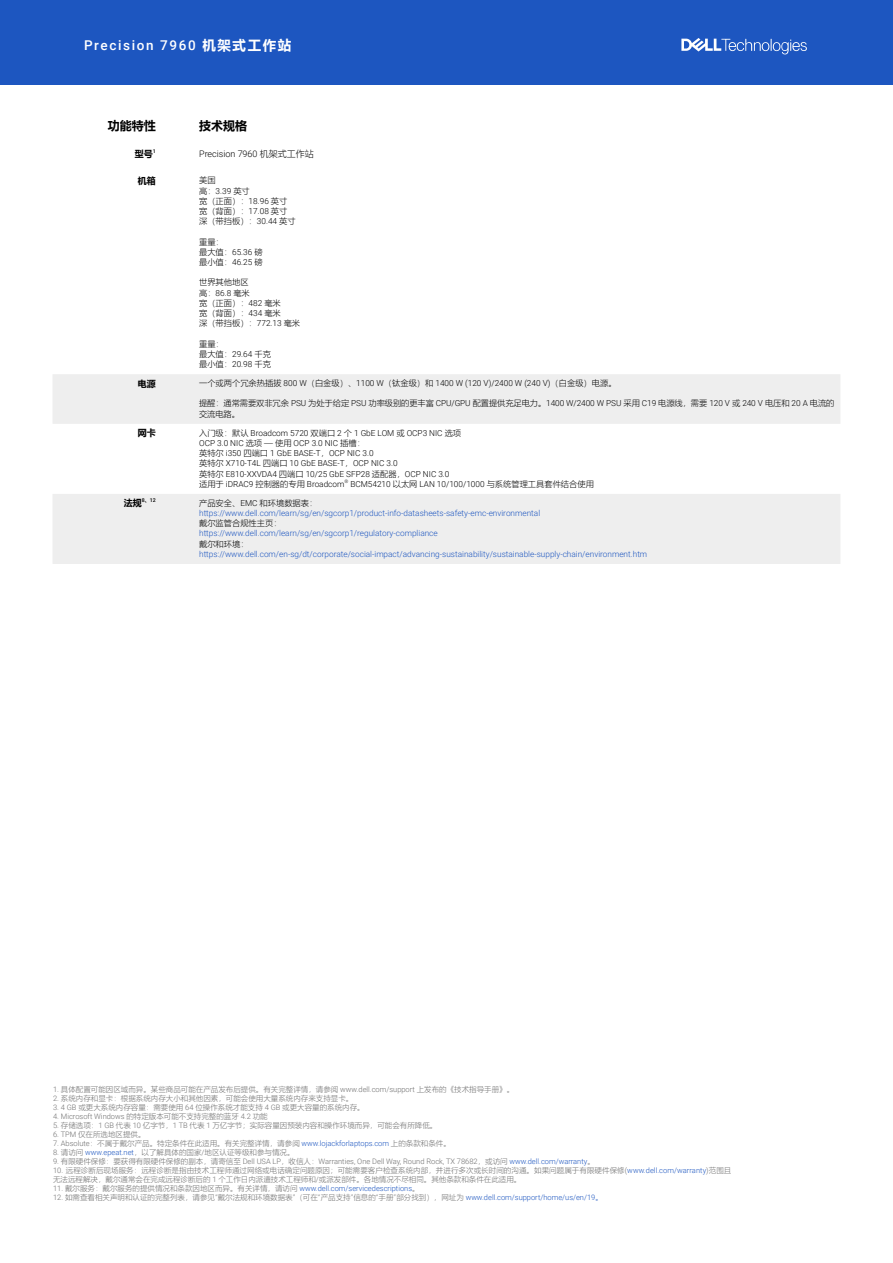
<style>
.page{position:relative;width:893px;height:1263px;background:#fff}
.page>*{position:absolute;margin:0;border:0;box-sizing:border-box;transform-origin:0 0}
.t1{font:500 13.5px "Roboto";letter-spacing:.12em;color:#fff}
.t2{font:700 12px "Microsoft Ya Hei";color:#000}
.t3{font:300 9px "Roboto";color:#000}
.t4{font:700 9px "Microsoft Ya Hei";color:#000}
.t5{font:300 8.25px "Roboto";color:#000}
.t6{font:300 8.25px/10.2px "Microsoft Ya Hei";color:#000}
.t7{font:300 8.25px "Roboto";color:#1d56c0}
.t8{font:300 7.5px/9px "Microsoft Ya Hei";color:#6e6e6e}
.t9{font:300 7.5px "Roboto";color:#6e6e6e}
.t10{font:500 5.25px "Roboto";color:#000}
.t11{font:300 4.8px "Roboto";color:#000}
.s1{font-family:"Microsoft Ya Hei";font-weight:700}
.s2{font-family:"Microsoft Ya Hei"}
.s3{font-family:"Roboto"}
.s4{font-family:"Roboto";color:#1d56c0}
.s5{color:#1d56c0}
</style>
<div class="page">
<svg style="left:53px;top:374px;width:787px;height:190px;fill:#eee"></svg>
<div style="left:0;top:0;width:893px;height:84px;background:#1d56c0"></div>
<svg style="left:681px;top:38px;width:126px;height:16px"></svg>
<p class="t1" style="left:84px;top:36px;width:209px">Precision 7960 <span class="s1">机架式工作站</span></p>
<p class="t2" style="left:108px;top:118px;width:49px">功能特性</p>
<p class="t2" style="left:199px;top:118px;width:49px">技术规格</p>
<p class="t4" style="left:135px;top:148px;width:19px">型号</p>
<p class="t10" style="left:153px;top:147px;width:4px">1</p>
<p class="t3" style="left:199px;top:148px;width:116px">Precision 7960 <span class="s2">机架式工作站</span></p>
<p class="t4" style="left:138px;top:174px;width:19px">机箱</p>
<p class="t6" style="left:199px;top:175px;width:18px">美国</p>
<p class="t6" style="left:199px;top:185px;width:52px">高：<span class="s3">3.39</span> 英寸</p>
<p class="t6" style="left:199px;top:196px;width:90px">宽（正面）：<span class="s3">18.96</span> 英寸</p>
<p class="t6" style="left:199px;top:206px;width:90px">宽（背面）：<span class="s3">17.08</span> 英寸</p>
<p class="t6" style="left:199px;top:216px;width:98px">深（带挡板）：<span class="s3">30.44</span> 英寸</p>
<p class="t6" style="left:199px;top:236px;width:26px">重量：</p>
<p class="t6" style="left:199px;top:247px;width:65px">最大值：<span class="s3">65.36</span> 磅</p>
<p class="t6" style="left:199px;top:257px;width:65px">最小值：<span class="s3">46.25</span> 磅</p>
<p class="t6" style="left:199px;top:277px;width:51px">世界其他地区</p>
<p class="t6" style="left:199px;top:287px;width:52px">高：<span class="s3">86.8</span> 毫米</p>
<p class="t6" style="left:199px;top:298px;width:83px">宽（正面）：<span class="s3">482</span> 毫米</p>
<p class="t6" style="left:199px;top:308px;width:83px">宽（背面）：<span class="s3">434</span> 毫米</p>
<p class="t6" style="left:199px;top:318px;width:103px">深（带挡板）：<span class="s3">772.13</span> 毫米</p>
<p class="t6" style="left:199px;top:338px;width:26px">重量：</p>
<p class="t6" style="left:199px;top:349px;width:73px">最大值：<span class="s3">29.64</span> 千克</p>
<p class="t6" style="left:199px;top:359px;width:73px">最小值：<span class="s3">20.98</span> 千克</p>
<p class="t4" style="left:138px;top:377px;width:19px">电源</p>
<p class="t5" style="left:199px;top:377px;width:419px"><span class="s2">一个或两个冗余热插拔</span> 800 W<span class="s2">（白金级）、</span>1100 W<span class="s2">（钛金级）和</span> 1400 W (120 V)/2400 W (240 V)<span class="s2">（白金级）电源。</span></p>
<p class="t6" style="left:199px;top:398px;width:637px">提醒：通常需要双非冗余 <span class="s3">PSU</span> 为处于给定 <span class="s3">PSU</span> 功率级别的更丰富 <span class="s3">CPU/GPU</span> 配置提供充足电力。<span class="s3">1400 W/2400 W PSU</span> 采用 <span class="s3">C19</span> 电源线，需要 <span class="s3">120 V</span> 或 <span class="s3">240 V</span> 电压和 <span class="s3">20 A</span> 电流的交流电路。</p>
<p class="t4" style="left:138px;top:427px;width:19px">网卡</p>
<p class="t5" style="left:199px;top:427px;width:264px"><span class="s2">入门级：默认</span> Broadcom 5720 <span class="s2">双端口</span> 2 <span class="s2">个</span> 1 GbE LOM <span class="s2">或</span> OCP3 NIC <span class="s2">选项</span></p>
<p class="t5" style="left:199px;top:437px;width:167px">OCP 3.0 NIC <span class="s2">选项 — 使用</span> OCP 3.0 NIC <span class="s2">插槽：</span></p>
<p class="t5" style="left:199px;top:447px;width:176px"><span class="s2">英特尔</span> i350 <span class="s2">四端口</span> 1 GbE BASE-T<span class="s2">，</span>OCP NIC 3.0</p>
<p class="t5" style="left:199px;top:458px;width:200px"><span class="s2">英特尔</span> X710-T4L <span class="s2">四端口</span> 10 GbE BASE-T<span class="s2">，</span>OCP NIC 3.0</p>
<p class="t5" style="left:199px;top:468px;width:252px"><span class="s2">英特尔</span> E810-XXVDA4 <span class="s2">四端口</span> 10/25 GbE SFP28 <span class="s2">适配器，</span>OCP NIC 3.0</p>
<p class="t5" style="left:199px;top:478px;width:147px"><span class="s2">适用于</span> iDRAC9 <span class="s2">控制器的专用</span> Broadcom</p>
<p class="t11" style="left:344px;top:478px;width:5px">®</p>
<p class="t5" style="left:350px;top:478px;width:245px">BCM54210 <span class="s2">以太网</span> LAN 10/100/1000 <span class="s2">与系统管理工具套件结合使用</span></p>
<p class="t4" style="left:124px;top:497px;width:19px">法规</p>
<p class="t10" style="left:142px;top:496px;width:16px">8<span class="s1">、</span>12</p>
<p class="t6" style="left:199px;top:497px;width:120px">产品安全、<span class="s3">EMC</span> 和环境数据表：</p>
<p class="t7" style="left:199px;top:507px;width:343px">https://www.dell.com/learn/sg/en/sgcorp1/product-info-datasheets-safety-emc-environmental</p>
<p class="t6" style="left:199px;top:518px;width:84px">戴尔监管合规性主页：</p>
<p class="t7" style="left:199px;top:528px;width:240px">https://www.dell.com/learn/sg/en/sgcorp1/regulatory-compliance</p>
<p class="t6" style="left:199px;top:538px;width:51px">戴尔和环境：</p>
<p class="t7" style="left:199px;top:548px;width:450px">https://www.dell.com/en-sg/dt/corporate/social-impact/advancing-sustainability/sustainable-supply-chain/environment.htm</p>
<p class="t8" style="left:53px;top:1084px;width:463px"><span class="s3">1.</span> 具体配置可能因区域而异。某些商品可能在产品发布后提供。有关完整详情，请参阅 <span class="s3">www.dell.com/support</span> 上发布的《技术指导手册》。</p>
<p class="t8" style="left:53px;top:1093px;width:302px"><span class="s3">2.</span> 系统内存和显卡：根据系统内存大小和其他因素，可能会使用大量系统内存来支持显卡。</p>
<p class="t8" style="left:53px;top:1102px;width:313px"><span class="s3">3. 4 GB</span> 或更大系统内存容量：需要使用 <span class="s3">64</span> 位操作系统才能支持 <span class="s3">4 GB</span> 或更大容量的系统内存。</p>
<p class="t9" style="left:53px;top:1111px;width:216px">4. Microsoft Windows <span class="s2">的特定版本可能不支持完整的蓝牙</span> 4.2 <span class="s2">功能</span></p>
<p class="t8" style="left:53px;top:1120px;width:386px"><span class="s3">5.</span> 存储选项：<span class="s3">1 GB</span> 代表 <span class="s3">10</span> 亿字节，<span class="s3">1 TB</span> 代表 <span class="s3">1</span> 万亿字节；实际容量因预装内容和操作环境而异，可能会有所降低。</p>
<p class="t8" style="left:53px;top:1129px;width:94px"><span class="s3">6. TPM</span> 仅在所选地区提供。</p>
<p class="t8" style="left:53px;top:1138px;width:399px"><span class="s3">7. Absolute</span>：不属于戴尔产品。特定条件在此适用。有关完整详情，请参阅 <span class="s4">www.lojackforlaptops.com</span> 上的条款和条件。</p>
<p class="t8" style="left:53px;top:1147px;width:243px"><span class="s3">8.</span> 请访问 <span class="s4">www.epeat.net</span>，以了解具体的国家<span class="s3">/</span>地区认证等级和参与情况。</p>
<p class="t9" style="left:53px;top:1156px;width:543px">9. <span class="s2">有限硬件保修：要获得有限硬件保修的副本，请寄信至</span> Dell USA LP<span class="s2">，收信人：</span>Warranties, One Dell Way, Round Rock, TX 78682<span class="s2">，或访问</span> <span class="s5">www.dell.com/warranty</span><span class="s2">。</span></p>
<p class="t8" style="left:53px;top:1165px;width:680px"><span class="s3">10.</span> 远程诊断后现场服务：远程诊断是指由技术工程师通过网络或电话确定问题原因；可能需要客户检查系统内部，并进行多次或长时间的沟通。如果问题属于有限硬件保修<span class="s3">(</span><span class="s4">www.dell.com/warranty</span><span class="s3">)</span>范围且无法远程解决，戴尔通常会在完成远程诊断后的 <span class="s3">1</span> 个工作日内派遣技术工程师和<span class="s3">/</span>或派发部件。各地情况不尽相同。其他条款和条件在此适用。</p>
<p class="t8" style="left:53px;top:1183px;width:368px"><span class="s3">11.</span> 戴尔服务：戴尔服务的提供情况和条款因地区而异。有关详情，请访问 <span class="s4">www.dell.com/servicedescriptions</span>。</p>
<p class="t8" style="left:53px;top:1192px;width:551px"><span class="s3">12.</span> 如需查看相关声明和认证的完整列表，请参见“戴尔法规和环境数据表”（可在“产品支持”信息的“手册”部分找到），网址为 <span class="s4">www.dell.com/support/home/us/en/19</span><span class="s5">。</span></p>
</div>
